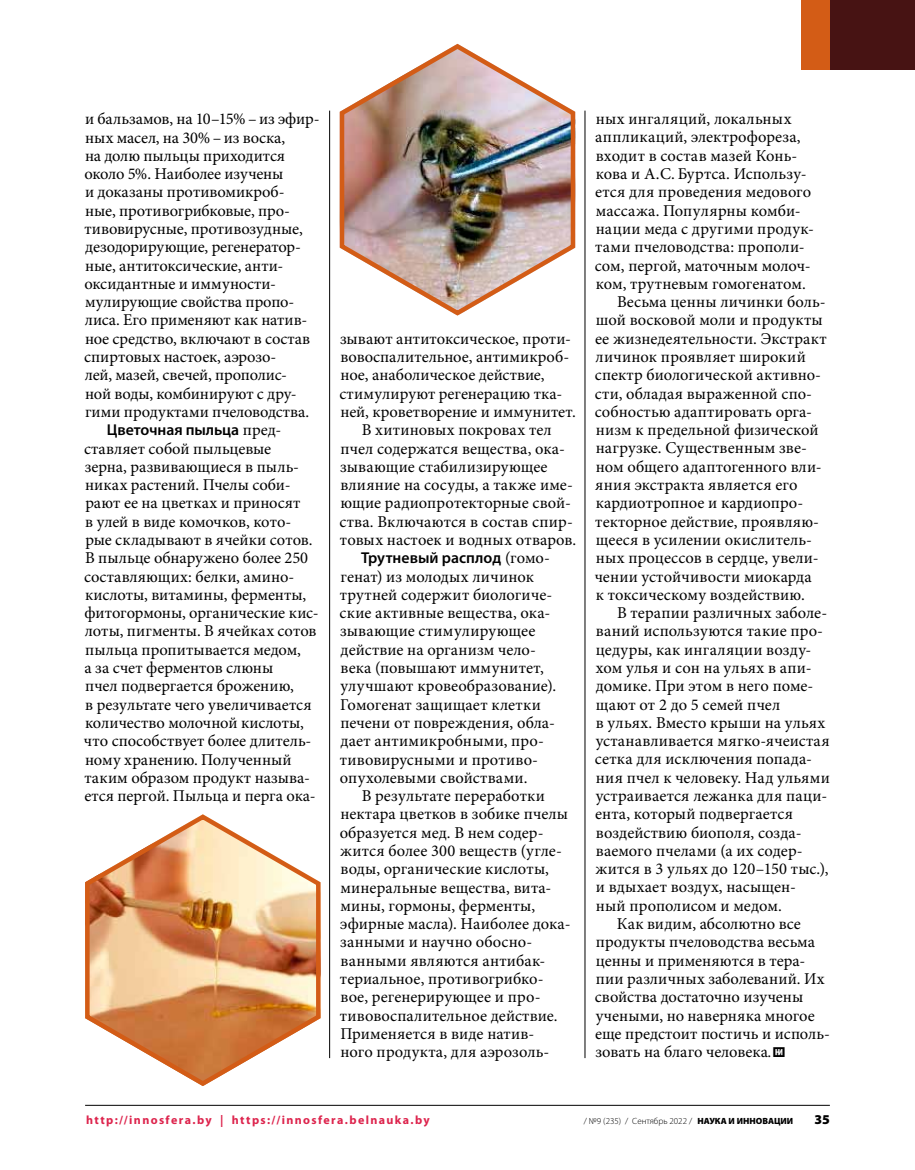
<style>
.page{position:relative;width:915px;height:1170px;background:#fff}
.page>*{position:absolute;margin:0;border:0;box-sizing:border-box;transform-origin:0 0}
.t1{font:16.5px/18.3px "Minion Pro";letter-spacing:.005em;color:#000}
.t2{font:600 15.75px "Myriad Pro";color:#000}
.t3{font:900 13.5px "Myriad Pro";color:#000}
.t4{font:700 12px "Myriad Pro";letter-spacing:.115em;color:#dd244d}
.t5{font:300 9px "Myriad Pro";color:#000}
.s1{font-family:"Minion Pro";font-weight:400;font-size:16.5px}
.s2{font-family:"ALE Xfont Bullit BIG";font-size:18px}
.s3{font-weight:900}
</style>
<div class="page">
<hr style="left:85px;top:1104px;width:744px;height:1px;background:#000">
<div style="left:801px;top:0;width:28px;height:70px;background:#d35c16"></div>
<div style="left:829px;top:0;width:85px;height:70px;background:#471313"></div>
<hr style="left:329px;top:111px;width:1px;height:946px;background:#000">
<hr style="left:584px;top:111px;width:1px;height:946px;background:#000">
<img style="left:339px;top:43px;width:237px;height:273px">
<svg style="left:85px;top:814px;width:236px;height:272px"></svg>
<p class="t1" style="left:84px;top:110px;width:237px">и бальзамов, на 10–15%– из эфир&shy;ных масел, на 30%– из воска,<br>на долю пыльцы приходится около 5%. Наиболее изучены<br>и доказаны противомикроб-<br>ные, противогрибковые, про&shy;тивовирусные, противозудные, дезодорирующие, регенератор&shy;ные, антитоксические, анти&shy;оксидантные и иммуности&shy;мулирующие свойства пропо&shy;лиса. Его применяют как натив&shy;ное средство, включают в состав спиртовых настоек, аэрозо-<br>лей, мазей, свечей, прополис-<br>ной воды, комбинируют с дру&shy;гими продуктами пчеловодства.</p>
<p class="t2" style="left:107px;top:421px;width:176px">Цветочная пыльца <span class="s1">пред-</span></p>
<p class="t1" style="left:84px;top:439px;width:236px">ставляет собой пыльцевые<br>зерна, развивающиеся в пыль&shy;никах растений. Пчелы соби&shy;рают ее на цветках и приносят<br>в улей в виде комочков, кото&shy;рые складывают в ячейки сотов.<br>В пыльце обнаружено более 250 составляющих: белки, амино&shy;кислоты, витамины, ферменты, фитогормоны, органические кис&shy;лоты, пигменты. В ячейках сотов пыльца пропитывается медом,<br>а за счет ферментов слюны<br>пчел подвергается брожению,<br>в результате чего увеличивается количество молочной кислоты, что способствует более длитель&shy;ному хранению. Полученный таким образом продукт называ&shy;ется пергой. Пыльца и перга ока-</p>
<p class="t1" style="left:340px;top:329px;width:232px">зывают антитоксическое, проти-</p>
<p class="t1" style="left:340px;top:347px;width:230px">вовоспалительное, антимикроб-</p>
<p class="t1" style="left:340px;top:366px;width:206px">ное, анаболическое действие,</p>
<p class="t1" style="left:339px;top:384px;width:224px">стимулируют регенерацию тка-</p>
<p class="t1" style="left:340px;top:402px;width:237px">ней, кроветворение и иммунитет.</p>
<p class="t1" style="left:361px;top:421px;width:191px">В хитиновых покровах тел</p>
<p class="t1" style="left:340px;top:439px;width:226px">пчел содержатся вещества, ока-</p>
<p class="t1" style="left:340px;top:457px;width:209px">зывающие стабилизирующее</p>
<p class="t1" style="left:340px;top:475px;width:234px">влияние на сосуды, а также име-</p>
<p class="t1" style="left:340px;top:494px;width:230px">ющие радиопротекторные свой-</p>
<p class="t1" style="left:339px;top:512px;width:235px">ства. Включаются в состав спир-</p>
<p class="t1" style="left:340px;top:530px;width:238px">товых настоек и водных отваров.</p>
<p class="t2" style="left:361px;top:549px;width:190px">Трутневый расплод <span class="s1">(гомо-</span></p>
<p class="t1" style="left:339px;top:567px;width:218px">генат) из молодых личинок трутней содержит биологиче&shy;ские активные вещества, ока&shy;зывающие стимулирующее действие на организм чело&shy;века (повышают иммунитет, улучшают кровеобразование).<br>Гомогенат защищает клетки печени от повреждения, обла&shy;дает антимикробными, про&shy;тивовирусными и противо&shy;опухолевыми свойствами.</p>
<p class="t1" style="left:339px;top:786px;width:232px;text-indent:22px">В результате переработки нектара цветков в зобике пчелы образуется мед. В нем содер&shy;жится более 300 веществ (угле&shy;воды, органические кислоты, минеральные вещества, вита&shy;мины, гормоны, ферменты, эфирные масла). Наиболее дока&shy;занными и научно обосно&shy;ванными являются антибак&shy;териальное, противогрибко&shy;вое, регенерирующее и про&shy;тивовоспалительное действие.<br>Применяется в виде натив-<br>ного продукта, для аэрозоль-</p>
<p class="t1" style="left:595px;top:110px;width:197px">ных ингаляций, локальных</p>
<p class="t1" style="left:595px;top:128px;width:207px">аппликаций, электрофореза,</p>
<p class="t1" style="left:595px;top:146px;width:203px">входит в состав мазей Конь-</p>
<p class="t1" style="left:595px;top:165px;width:212px">кова и А.С. Буртса. Использу-</p>
<p class="t1" style="left:595px;top:183px;width:218px">ется для проведения медового</p>
<p class="t1" style="left:595px;top:201px;width:206px">массажа. Популярны комби-</p>
<p class="t1" style="left:595px;top:219px;width:219px">нации меда с другими продук-</p>
<p class="t1" style="left:595px;top:238px;width:211px">тами пчеловодства: прополи-</p>
<p class="t1" style="left:594px;top:256px;width:217px">сом, пергой, маточным молоч-</p>
<p class="t1" style="left:595px;top:274px;width:211px">ком, трутневым гомогенатом.</p>
<p class="t1" style="left:617px;top:293px;width:210px">Весьма ценны личинки боль-</p>
<p class="t1" style="left:595px;top:311px;width:228px">шой восковой моли и продукты</p>
<p class="t1" style="left:595px;top:329px;width:233px">ее жизнедеятельности. Экстракт</p>
<p class="t1" style="left:595px;top:347px;width:212px">личинок проявляет широкий</p>
<p class="t1" style="left:594px;top:366px;width:228px">спектр биологической активно-</p>
<p class="t1" style="left:594px;top:384px;width:219px">сти, обладая выраженной спо-</p>
<p class="t1" style="left:594px;top:402px;width:219px">собностью адаптировать орга-</p>
<p class="t1" style="left:595px;top:421px;width:224px">низм к предельной физической</p>
<p class="t1" style="left:595px;top:439px;width:213px">нагрузке. Существенным зве-</p>
<p class="t1" style="left:595px;top:457px;width:227px">ном общего адаптогенного вли-</p>
<p class="t1" style="left:595px;top:475px;width:204px">яния экстракта является его</p>
<p class="t1" style="left:595px;top:494px;width:209px">кардиотропное и кардиопро-</p>
<p class="t1" style="left:595px;top:512px;width:225px">текторное действие, проявляю-</p>
<p class="t1" style="left:595px;top:530px;width:218px">щееся в усилении окислитель-</p>
<p class="t1" style="left:595px;top:549px;width:224px">ных процессов в сердце, увели-</p>
<p class="t1" style="left:594px;top:567px;width:218px">чении устойчивости миокарда</p>
<p class="t1" style="left:595px;top:585px;width:210px">к токсическому воздействию.</p>
<p class="t1" style="left:617px;top:603px;width:211px">В терапии различных заболе-</p>
<p class="t1" style="left:595px;top:622px;width:229px">ваний используются такие про-</p>
<p class="t1" style="left:595px;top:640px;width:217px">цедуры, как ингаляции возду-</p>
<p class="t1" style="left:595px;top:658px;width:217px">хом улья и сон на ульях в апи-</p>
<p class="t1" style="left:595px;top:677px;width:219px">домике. При этом в него поме-</p>
<p class="t1" style="left:595px;top:695px;width:186px">щают от 2 до 5 семей пчел</p>
<p class="t1" style="left:595px;top:713px;width:231px">в ульях. Вместо крыши на ульях</p>
<p class="t1" style="left:595px;top:731px;width:235px">устанавливается мягко-ячеистая</p>
<p class="t1" style="left:594px;top:750px;width:219px">сетка для исключения попада-</p>
<p class="t1" style="left:595px;top:768px;width:235px">ния пчел к человеку. Над ульями</p>
<p class="t1" style="left:595px;top:786px;width:233px">устраивается лежанка для паци-</p>
<p class="t1" style="left:595px;top:804px;width:199px">ента, который подвергается</p>
<p class="t1" style="left:595px;top:823px;width:207px">воздействию биополя, созда-</p>
<p class="t1" style="left:595px;top:841px;width:208px">ваемого пчелами (а их содер-</p>
<p class="t1" style="left:595px;top:859px;width:234px">жится в 3 ульях до 120–150 тыс.),</p>
<p class="t1" style="left:595px;top:878px;width:202px">и вдыхает воздух, насыщен-</p>
<p class="t1" style="left:595px;top:896px;width:187px">ный прополисом и медом.</p>
<p class="t1" style="left:616px;top:914px;width:185px">Как видим, абсолютно все</p>
<p class="t1" style="left:595px;top:932px;width:220px">продукты пчеловодства весьма</p>
<p class="t1" style="left:595px;top:951px;width:211px">ценны и применяются в тера-</p>
<p class="t1" style="left:595px;top:969px;width:230px">пии различных заболеваний. Их</p>
<p class="t1" style="left:594px;top:987px;width:210px">свойства достаточно изучены</p>
<p class="t1" style="left:595px;top:1006px;width:220px">учеными, но наверняка многое</p>
<p class="t1" style="left:595px;top:1024px;width:236px">еще предстоит постичь и исполь-</p>
<p class="t1" style="left:595px;top:1042px;width:191px">зовать на благо человека<span class="s2">.</span></p>
<p class="t4" style="left:86px;top:1113px;width:345px">http://innosfera.by | https://innosfera.belnauka.by</p>
<p class="t5" style="left:583px;top:1116px;width:211px">/ №9 (235) / Сентябрь 2022 / <span class="s3">НАУКА И ИННОВАЦИИ</span></p>
<p class="t3" style="left:814px;top:1112px;width:17px">35</p>
</div>
